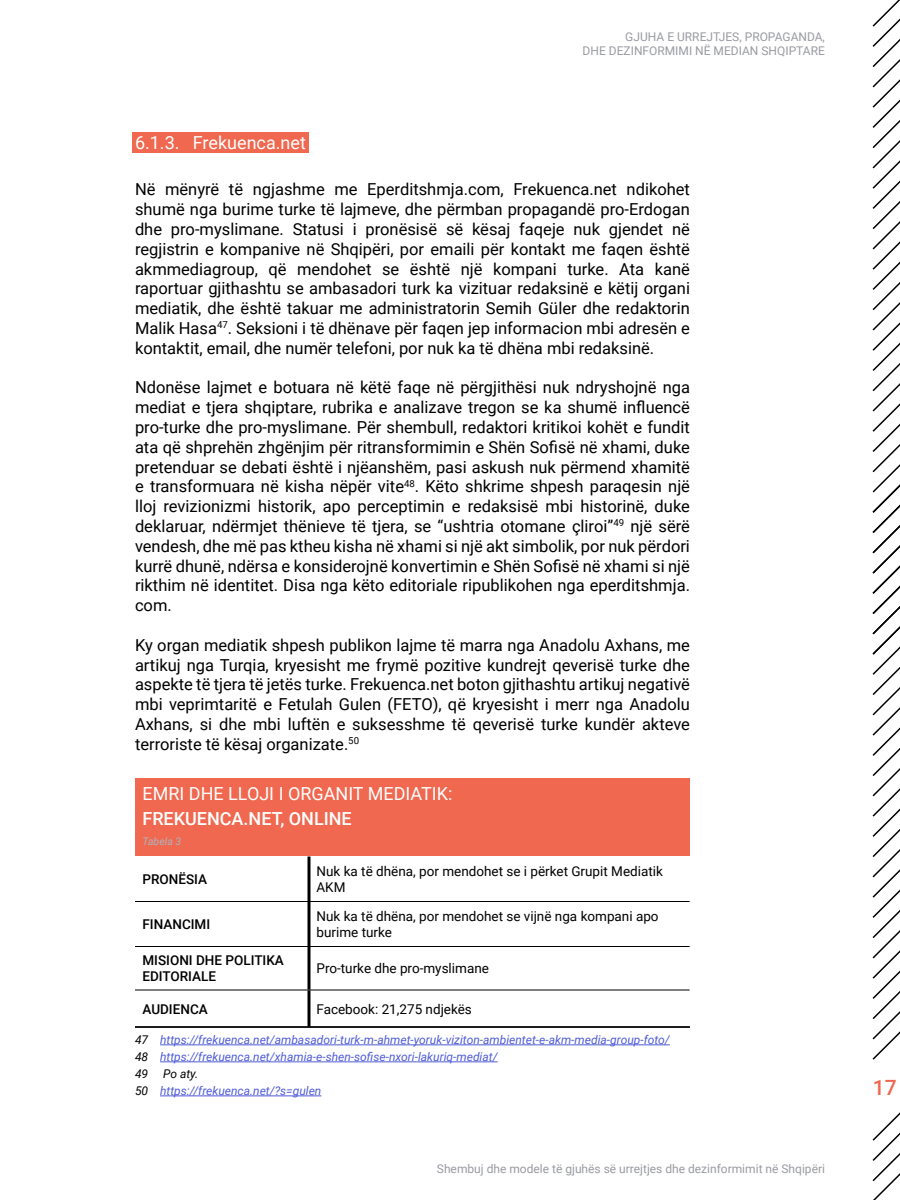
<style>
.page{position:relative;width:900px;height:1200px;background:#fff}
.page>*{position:absolute;margin:0;border:0;box-sizing:border-box;transform-origin:0 0}
.t1{font:500 21px "Roboto";color:#ef684f}
.Table_header{font:18px "Roboto";color:#fff}
.Table_header-2{font:500 18px "Roboto";color:#fff}
.Subtitle_1_1_1{font:18px "Roboto";color:#fff}
.Body{font:16.5px/19.8px "Roboto";color:#000;text-align:justify}
.Table_body{font:13.5px/16.2px "Roboto";color:#000}
.Table_body-2{font:500 13.5px/16.2px "Roboto";color:#000}
.Footnote{font:italic 12px "Roboto";color:#4f5cd6}
.t2{font:12px/14.4px "Roboto";color:#999ba1;text-align:right}
.Footnote-2{font:italic 12px "Roboto";color:#000}
.Table_notes{font:italic 10.5px "Roboto";color:#afb4bd}
.s1{color:#000}
</style>
<div class="page">
<hr style="left:135px;top:1026px;width:555px;height:2px;background:#000">
<hr style="left:160px;top:1045px;width:510px;height:1px;background:#4f5cd6">
<hr style="left:160px;top:1062px;width:338px;height:1px;background:#4f5cd6">
<hr style="left:160px;top:1096px;width:161px;height:1px;background:#4f5cd6">
<div style="left:132px;top:132px;width:177px;height:21px;background:#ef684f"></div>
<div style="left:135px;top:778px;width:555px;height:78px;background:#ef684f"></div>
<hr style="left:308px;top:856px;width:2px;height:45px;background:#000">
<hr style="left:308px;top:902px;width:2px;height:44px;background:#000">
<hr style="left:308px;top:947px;width:2px;height:43px;background:#000">
<hr style="left:308px;top:990px;width:2px;height:37px;background:#000">
<hr style="left:135px;top:901px;width:174px;height:1px;background:#000">
<hr style="left:309px;top:901px;width:381px;height:1px;background:#000">
<hr style="left:135px;top:946px;width:174px;height:1px;background:#000">
<hr style="left:309px;top:946px;width:381px;height:1px;background:#000">
<hr style="left:135px;top:990px;width:174px;height:1px;background:#000">
<hr style="left:309px;top:990px;width:381px;height:1px;background:#000">
<svg style="left:872px;top:0;width:28px;height:1200px"></svg>
<p class="Subtitle_1_1_1" style="left:135px;top:129px;width:172px">6.1.3. Frekuenca.net</p>
<p class="t2" style="left:583px;top:29px;width:244px">GJUHA E URREJTJES, PROPAGANDA,<br>DHE DEZINFORMIMI NË MEDIAN SHQIPTARE</p>
<p class="Body" style="left:135px;top:179px;width:557px">Në mënyrë të ngjashme me Eperditshmja.com, Frekuenca.net ndikohet shumë nga burime turke të lajmeve, dhe përmban propagandë pro-Erdogan dhe pro-myslimane. Statusi i pronësisë së kësaj faqeje nuk gjendet në regjistrin e kompanive në Shqipëri, por emaili për kontakt me faqen është akmmediagroup, që mendohet se është një kompani turke. Ata kanë raportuar gjithashtu se ambasadori turk ka vizituar redaksinë e këtij organi mediatik, dhe është takuar me administratorin Semih Güler dhe redaktorin Malik Hasa<sup>47</sup>. Seksioni i të dhënave për faqen jep informacion mbi adresën e kontaktit, email, dhe numër telefoni, por nuk ka të dhëna mbi redaksinë.</p>
<p class="Body" style="left:135px;top:377px;width:557px">Ndonëse lajmet e botuara në këtë faqe në përgjithësi nuk ndryshojnë nga mediat e tjera shqiptare, rubrika e analizave tregon se ka shumë influencë pro-turke dhe pro-myslimane. Për shembull, redaktori kritikoi kohët e fundit ata që shprehën zhgënjim për ritransformimin e Shën Sofisë në xhami, duke pretenduar se debati është i njëanshëm, pasi askush nuk përmend xhamitë e transformuara në kisha nëpër vite<sup>48</sup>. Këto shkrime shpesh paraqesin një lloj revizionizmi historik, apo perceptimin e redaksisë mbi historinë, duke deklaruar, ndërmjet thënieve të tjera, se “ushtria otomane çliroi”<sup>49</sup> një sërë vendesh, dhe më pas ktheu kisha në xhami si një akt simbolik, por nuk përdori kurrë dhunë, ndërsa e konsiderojnë konvertimin e Shën Sofisë në xhami si një rikthim në identitet. Disa nga këto editoriale ripublikohen nga eperditshmja. com.</p>
<p class="Body" style="left:135px;top:634px;width:557px">Ky organ mediatik shpesh publikon lajme të marra nga Anadolu Axhans, me artikuj nga Turqia, kryesisht me frymë pozitive kundrejt qeverisë turke dhe aspekte të tjera të jetës turke. Frekuenca.net boton gjithashtu artikuj negativë mbi veprimtaritë e Fetulah Gulen (FETO), që kryesisht i merr nga Anadolu Axhans, si dhe mbi luftën e suksesshme të qeverisë turke kundër akteve terroriste të kësaj organizate.<sup>50</sup></p>
<p class="Table_header" style="left:142px;top:780px;width:311px">EMRI DHE LLOJI I ORGANIT MEDIATIK:</p>
<p class="Table_header-2" style="left:142px;top:806px;width:211px">FREKUENCA.NET, ONLINE</p>
<p class="Table_notes" style="left:142px;top:834px;width:40px">Tabela 3</p>
<p class="Table_body-2" style="left:142px;top:871px;width:66px">PRONËSIA</p>
<p class="Table_body" style="left:316px;top:863px;width:348px">Nuk ka të dhëna, por mendohet se i përket Grupit Mediatik<br>AKM</p>
<p class="Table_body-2" style="left:142px;top:916px;width:69px">FINANCIMI</p>
<p class="Table_body" style="left:316px;top:908px;width:344px">Nuk ka të dhëna, por mendohet se vijnë nga kompani apo burime turke</p>
<p class="Table_body-2" style="left:142px;top:952px;width:143px">MISIONI DHE POLITIKA<br>EDITORIALE</p>
<p class="Table_body" style="left:316px;top:960px;width:174px">Pro-turke dhe pro-myslimane</p>
<p class="Table_body-2" style="left:142px;top:1000px;width:67px">AUDIENCA</p>
<p class="Table_body" style="left:316px;top:1000px;width:157px">Facebook: 21,275 ndjekës</p>
<p class="Footnote" style="left:135px;top:1031px;width:536px"><span class="s1">47</span> https://frekuenca.net/ambasadori-turk-m-ahmet-yoruk-viziton-ambientet-e-akm-media-group-foto/</p>
<p class="Footnote" style="left:135px;top:1048px;width:364px"><span class="s1">48</span> https://frekuenca.net/xhamia-e-shen-sofise-nxori-lakuriq-mediat/</p>
<p class="Footnote-2" style="left:135px;top:1065px;width:65px">49 Po aty.</p>
<p class="Footnote" style="left:135px;top:1082px;width:188px"><span class="s1">50</span> https://frekuenca.net/?s=gulen</p>
<p class="t2" style="left:437px;top:1161px;width:390px">Shembuj dhe modele të gjuhës së urrejtjes dhe dezinformimit në Shqipëri</p>
<p class="t1" style="left:873px;top:1073px;width:25px">17</p>
</div>
